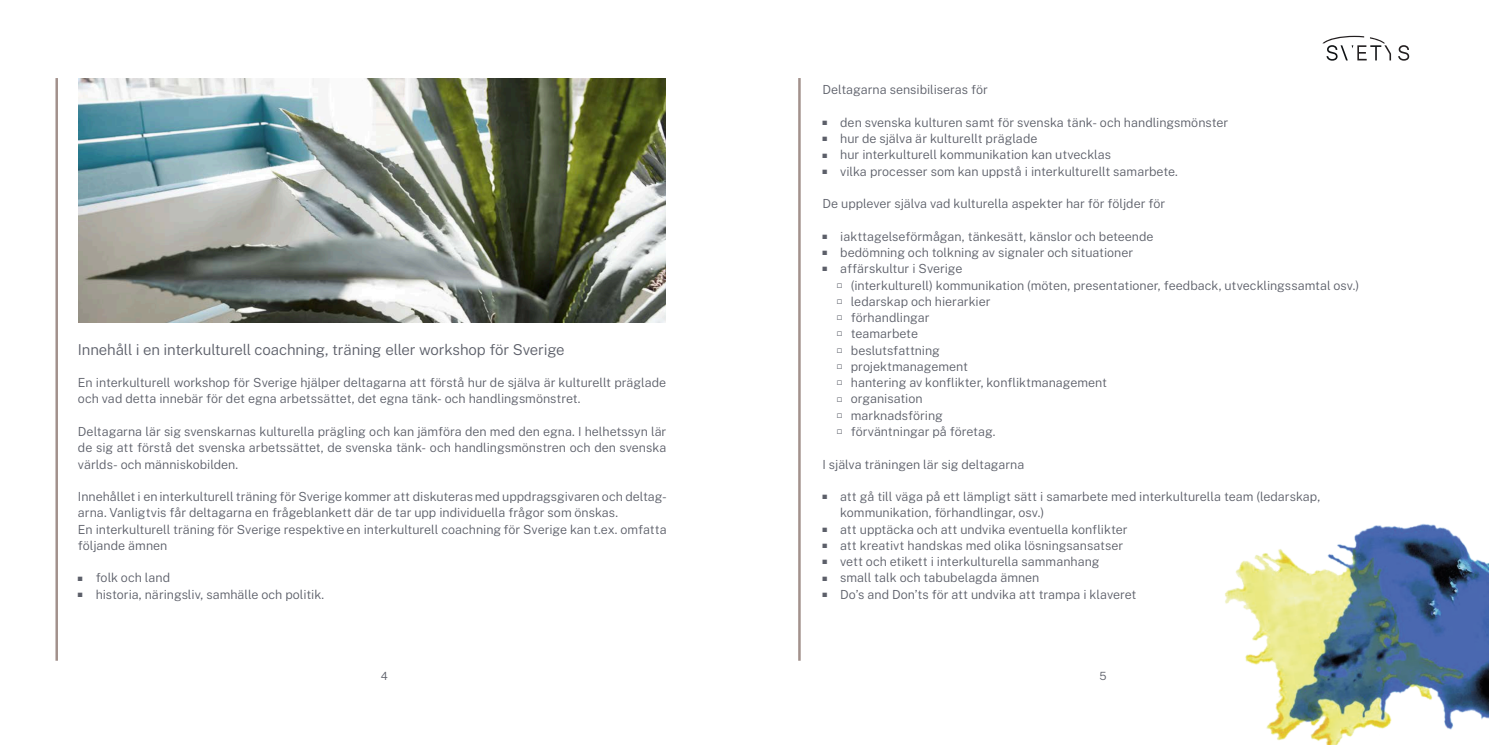
<style>
.page{position:relative;width:1489px;height:745px;background:#fff}
.page>*{position:absolute;margin:0;border:0;box-sizing:border-box;transform-origin:0 0}
.t1{font:300 15px "Public Sans";letter-spacing:-.01em;color:#5c5f69}
.t2{font:300 12.5px/16.2px "Public Sans";letter-spacing:-.005em;color:#5c5f69}
.t3{font:300 11.25px "Public Sans";color:#5c5f69}
</style>
<div class="page">
<hr style="left:55px;top:78px;width:3px;height:582px;background:#a2918c">
<hr style="left:798px;top:78px;width:2px;height:582px;background:#a2918c">
<svg style="left:1398px;top:45px;width:10px;height:16px"></svg>
<svg style="left:1322px;top:36px;width:68px;height:25px"></svg>
<img style="left:1225px;top:523px;width:263px;height:221px">
<img style="left:79px;top:78px;width:586px;height:244px">
<p class="t1" style="left:78px;top:340px;width:488px">Innehåll i en interkulturell coachning, träning eller workshop för Sverige</p>
<p class="t2" style="left:78px;top:374px;width:589px">En interkulturell workshop för Sverige hjälper deltagarna att förstå hur de själva är kulturellt präglade och vad detta innebär för det egna arbetssättet, det egna tänk- och handlingsmönstret.</p>
<p class="t2" style="left:78px;top:423px;width:590px;text-align:justify">Deltagarna lär sig svenskarnas kulturella prägling och kan jämföra den med den egna. I helhetssyn lär de sig att förstå det svenska arbetssättet, de svenska tänk- och handlingsmönstren och den svenska världs- och människobilden.</p>
<p class="t2" style="left:78px;top:488px;width:590px">Innehållet i en interkulturell träning för Sverige kommer att diskuteras med uppdragsgivaren och deltag&shy;arna. Vanligtvis får deltagarna en frågeblankett där de tar upp individuella frågor som önskas.<br>En interkulturell träning för Sverige respektive en interkulturell coachning för Sverige kan t.ex. omfatta följande ämnen</p>
<p class="t2" style="left:78px;top:569px;width:94px">■ folk och land</p>
<p class="t2" style="left:78px;top:585px;width:248px">■ historia, näringsliv, samhälle och politik.</p>
<p class="t2" style="left:822px;top:82px;width:167px">Deltagarna sensibiliseras för</p>
<p class="t2" style="left:822px;top:114px;width:407px">■ den svenska kulturen samt för svenska tänk- och handlingsmönster</p>
<p class="t2" style="left:822px;top:130px;width:216px">■ hur de själva är kulturellt präglade</p>
<p class="t2" style="left:822px;top:147px;width:290px">■ hur interkulturell kommunikation kan utvecklas</p>
<p class="t2" style="left:822px;top:163px;width:357px">■ vilka processer som kan uppstå i interkulturellt samarbete.</p>
<p class="t2" style="left:822px;top:195px;width:344px">De upplever själva vad kulturella aspekter har för följder för</p>
<p class="t2" style="left:822px;top:228px;width:333px">■ iakttagelseförmågan, tänkesätt, känslor och beteende</p>
<p class="t2" style="left:822px;top:244px;width:312px">■ bedömning och tolkning av signaler och situationer</p>
<p class="t2" style="left:822px;top:260px;width:141px">■ affärskultur i Sverige</p>
<p class="t2" style="left:836px;top:277px;width:524px">◻ (interkulturell) kommunikation (möten, presentationer, feedback, utvecklingssamtal osv.)</p>
<p class="t2" style="left:836px;top:293px;width:155px">◻ ledarskap och hierarkier</p>
<p class="t2" style="left:836px;top:309px;width:94px">◻ förhandlingar</p>
<p class="t2" style="left:836px;top:325px;width:83px">◻ teamarbete</p>
<p class="t2" style="left:836px;top:342px;width:105px">◻ beslutsfattning</p>
<p class="t2" style="left:836px;top:358px;width:133px">◻ projektmanagement</p>
<p class="t2" style="left:836px;top:374px;width:272px">◻ hantering av konflikter, konfliktmanagement</p>
<p class="t2" style="left:836px;top:390px;width:87px">◻ organisation</p>
<p class="t2" style="left:836px;top:407px;width:108px">◻ marknadsföring</p>
<p class="t2" style="left:836px;top:423px;width:160px">◻ förväntningar på företag.</p>
<p class="t2" style="left:822px;top:455px;width:203px">I själva träningen lär sig deltagarna</p>
<p class="t2" style="left:840px;top:488px;width:481px;text-indent:-18px">■ att gå till väga på ett lämpligt sätt i samarbete med interkulturella team (ledarskap, kommunikation, förhandlingar, osv.)</p>
<p class="t2" style="left:822px;top:520px;width:306px">■ att upptäcka och att undvika eventuella konflikter</p>
<p class="t2" style="left:822px;top:537px;width:302px">■ att kreativt handskas med olika lösningsansatser</p>
<p class="t2" style="left:822px;top:553px;width:278px">■ vett och etikett i interkulturella sammanhang</p>
<p class="t2" style="left:822px;top:569px;width:218px">■ small talk och tabubelagda ämnen</p>
<p class="t2" style="left:822px;top:585px;width:315px">■ Do’s and Don’ts för att undvika att trampa i klaveret</p>
<p class="t3" style="left:381px;top:669px;width:8px">4</p>
<p class="t3" style="left:1099px;top:669px;width:9px">5</p>
</div>
